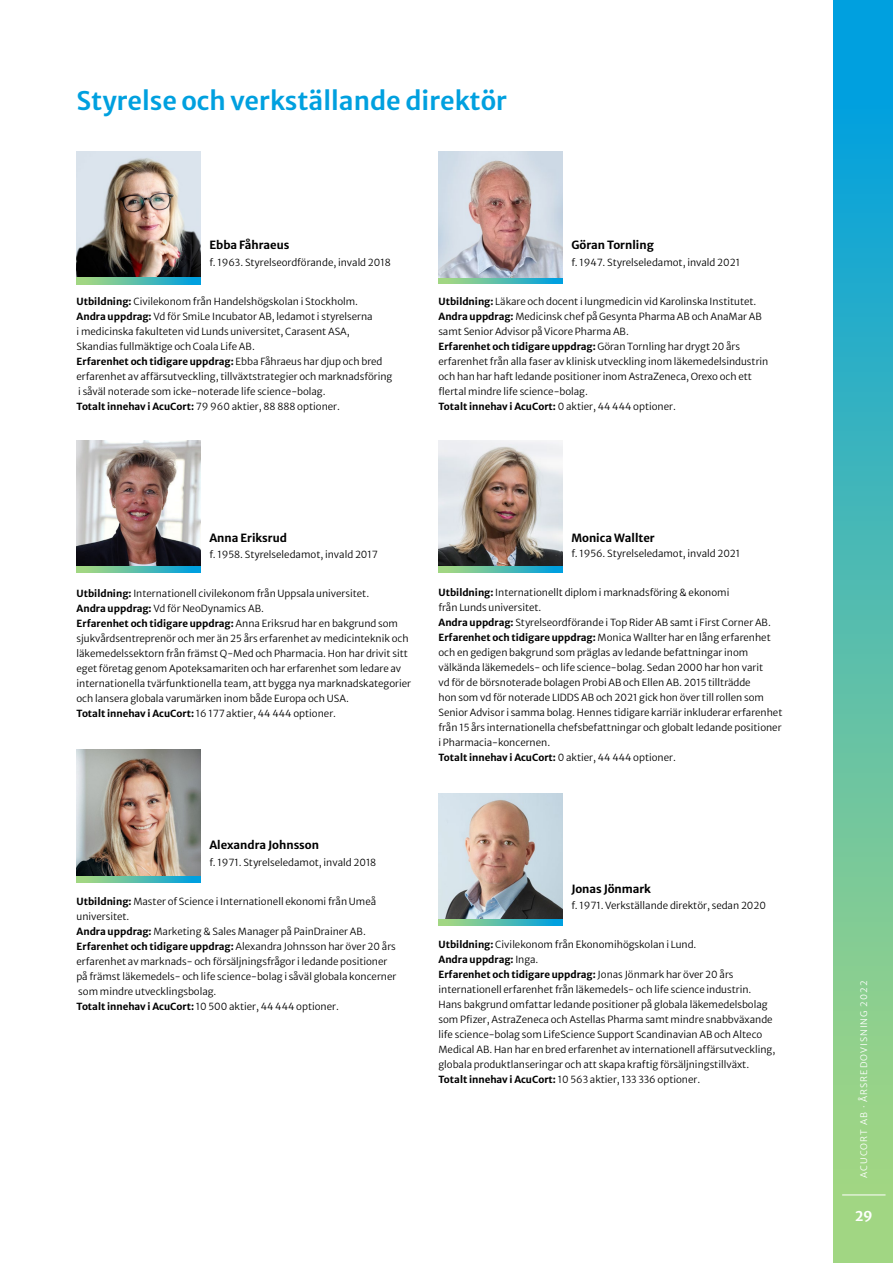
<style>
.page{position:relative;width:893px;height:1263px;background:#fff}
.page>*{position:absolute;margin:0;border:0;box-sizing:border-box;transform-origin:0 0}
.AcuCort_RUBRIK{font:600 25.5px "Merriweather Sans";color:#00a0df}
.t1{font:700 13.5px "Merriweather Sans";color:#fff}
.t2{font:700 11.25px "Merriweather Sans";color:#000}
.t3{font:300 9.75px/15px "Merriweather Sans";color:#000}
.t4{font:700 9.75px "Merriweather Sans";color:#000}
.t5{font:300 9px "Merriweather Sans";letter-spacing:.12em;color:#fff}
.s1{font-weight:700}
.s2{font-weight:300}
</style>
<div class="page">
<div style="left:833px;top:0;width:60px;height:1263px;background:linear-gradient(to bottom,#009de4,#b0db7a)"></div>
<hr style="left:842px;top:1194px;width:43px;height:1px;background:#fff">
<div style="left:77px;top:192px;width:124px;height:92px;background:linear-gradient(to right,#b0db7a,#009ee2)"></div>
<img style="left:77px;top:152px;width:124px;height:125px">
<svg style="left:438px;top:277px;width:125px;height:6px"></svg>
<img style="left:438px;top:151px;width:125px;height:126px">
<div style="left:77px;top:481px;width:124px;height:92px;background:linear-gradient(to right,#b0db7a,#009ee2)"></div>
<img style="left:77px;top:440px;width:124px;height:126px">
<div style="left:438px;top:552px;width:125px;height:20px;background:linear-gradient(to right,#b1db7a,#009ee3)"></div>
<img style="left:438px;top:440px;width:125px;height:126px">
<svg style="left:77px;top:875px;width:124px;height:7px"></svg>
<img style="left:77px;top:749px;width:124px;height:126px">
<svg style="left:438px;top:919px;width:125px;height:7px"></svg>
<img style="left:438px;top:793px;width:125px;height:126px">
<p class="AcuCort_RUBRIK" style="left:77px;top:79px;width:432px">Styrelse och verkställande direktör</p>
<p class="t2" style="left:209px;top:235px;width:82px">Ebba Fåhraeus</p>
<p class="t3" style="left:209px;top:254px;width:183px">f. 1963. Styrelseordförande, invald 2018</p>
<p class="t3" style="left:77px;top:293px;width:283px"><span class="s1">Utbildning:</span> Civilekonom från Handelshögskolan i Stockholm.</p>
<p class="t3" style="left:77px;top:308px;width:298px"><span class="s1">Andra uppdrag:</span> Vd för SmiLe Incubator AB, ledamot i styrelserna</p>
<p class="t3" style="left:77px;top:323px;width:275px">i medicinska fakulteten vid Lunds universitet, Carasent ASA,</p>
<p class="t3" style="left:77px;top:338px;width:180px">Skandias fullmäktige och Coala Life AB.</p>
<p class="t4" style="left:77px;top:353px;width:307px">Erfarenhet och tidigare uppdrag: <span class="s2">Ebba Fåhraeus har djup och bred</span></p>
<p class="t3" style="left:77px;top:368px;width:317px">erfarenhet av affärsutveckling, tillväxtstrategier och marknadsföring</p>
<p class="t3" style="left:78px;top:383px;width:249px">i såväl noterade som icke-noterade life science-bolag.</p>
<p class="t3" style="left:77px;top:398px;width:265px"><span class="s1">Totalt innehav i AcuCort:</span> 79 960 aktier, 88 888 optioner.</p>
<p class="t2" style="left:571px;top:235px;width:84px">Göran Tornling</p>
<p class="t3" style="left:571px;top:254px;width:170px">f. 1947. Styrelseledamot, invald 2021</p>
<p class="t3" style="left:438px;top:293px;width:319px"><span class="s1">Utbildning:</span> Läkare och docent i lungmedicin vid Karolinska Institutet.</p>
<p class="t3" style="left:438px;top:308px;width:325px"><span class="s1">Andra uppdrag:</span> Medicinsk chef på Gesynta Pharma AB och AnaMar AB samt Senior Advisor på Vicore Pharma AB.</p>
<p class="t4" style="left:438px;top:338px;width:303px">Erfarenhet och tidigare uppdrag: <span class="s2">Göran Tornling har drygt 20 års</span></p>
<p class="t3" style="left:438px;top:353px;width:331px">erfarenhet från alla faser av klinisk utveckling inom läkemedelsindustrin och han har haft ledande positioner inom AstraZeneca, Orexo och ett</p>
<p class="t3" style="left:438px;top:383px;width:151px">flertal mindre life science-bolag.</p>
<p class="t4" style="left:438px;top:398px;width:239px">Totalt innehav i AcuCort: <span class="s2">0 aktier, 44 444 optioner.</span></p>
<p class="t2" style="left:209px;top:528px;width:79px">Anna Eriksrud</p>
<p class="t3" style="left:209px;top:546px;width:170px">f. 1958. Styrelseledamot, invald 2017</p>
<p class="t3" style="left:77px;top:585px;width:294px"><span class="s1">Utbildning:</span> Internationell civilekonom från Uppsala universitet.</p>
<p class="t3" style="left:77px;top:600px;width:189px"><span class="s1">Andra uppdrag:</span> Vd för NeoDynamics AB.</p>
<p class="t3" style="left:77px;top:615px;width:336px"><span class="s1">Erfarenhet och tidigare uppdrag:</span> Anna Eriksrud har en bakgrund som sjukvårdsentreprenör och mer än 25 års erfarenhet av medicinteknik och läkemedelssektorn från främst Q-Med och Pharmacia. Hon har drivit sitt eget företag genom Apoteksamariten och har erfarenhet som ledare av internationella tvärfunktionella team, att bygga nya marknadskategorier och lansera globala varumärken inom både Europa och USA.</p>
<p class="t3" style="left:77px;top:705px;width:261px"><span class="s1">Totalt innehav i AcuCort:</span> 16 177 aktier, 44 444 optioner.</p>
<p class="t2" style="left:571px;top:528px;width:85px">Monica Wallter</p>
<p class="t3" style="left:571px;top:545px;width:170px">f. 1956. Styrelseledamot, invald 2021</p>
<p class="t3" style="left:438px;top:584px;width:292px"><span class="s1">Utbildning:</span> Internationellt diplom i marknadsföring &amp; ekonomi</p>
<p class="t3" style="left:438px;top:599px;width:104px">från Lunds universitet.</p>
<p class="t3" style="left:438px;top:614px;width:334px"><span class="s1">Andra uppdrag:</span> Styrelseordförande i Top Rider AB samt i First Corner AB.</p>
<p class="t3" style="left:438px;top:629px;width:334px"><span class="s1">Erfarenhet och tidigare uppdrag:</span> Monica Wallter har en lång erfarenhet och en gedigen bakgrund som präglas av ledande befattningar inom välkända läkemedels- och life science-bolag. Sedan 2000 har hon varit</p>
<p class="t3" style="left:438px;top:674px;width:314px">vd för de börsnoterade bolagen Probi AB och Ellen AB. 2015 tillträdde</p>
<p class="t3" style="left:438px;top:689px;width:345px">hon som vd för noterade LIDDS AB och 2021 gick hon över till rollen som Senior Advisor i samma bolag. Hennes tidigare karriär inkluderar erfarenhet från 15 års internationella chefsbefattningar och globalt ledande positioner i Pharmacia-koncernen.</p>
<p class="t4" style="left:438px;top:749px;width:239px">Totalt innehav i AcuCort: <span class="s2">0 aktier, 44 444 optioner.</span></p>
<p class="t2" style="left:209px;top:835px;width:111px">Alexandra Johnsson</p>
<p class="t3" style="left:209px;top:854px;width:168px">f. 1971. Styrelseledamot, invald 2018</p>
<p class="t3" style="left:77px;top:893px;width:301px"><span class="s1">Utbildning:</span> Master of Science i Internationell ekonomi från Umeå universitet.</p>
<p class="t3" style="left:77px;top:923px;width:291px"><span class="s1">Andra uppdrag:</span> Marketing &amp; Sales Manager på PainDrainer AB.</p>
<p class="t3" style="left:77px;top:938px;width:321px"><span class="s1">Erfarenhet och tidigare uppdrag:</span> Alexandra Johnsson har över 20 års erfarenhet av marknads- och försäljningsfrågor i ledande positioner</p>
<p class="t3" style="left:77px;top:968px;width:321px">på främst läkemedels- och life science-bolag i såväl globala koncerner</p>
<p class="t3" style="left:78px;top:983px;width:140px">som mindre utvecklingsbolag.</p>
<p class="t3" style="left:77px;top:998px;width:264px"><span class="s1">Totalt innehav i AcuCort:</span> 10 500 aktier, 44 444 optioner.</p>
<p class="t2" style="left:571px;top:879px;width:81px">Jonas Jönmark</p>
<p class="t3" style="left:571px;top:897px;width:196px">f. 1971. Verkställande direktör, sedan 2020</p>
<p class="t3" style="left:438px;top:936px;width:259px"><span class="s1">Utbildning:</span> Civilekonom från Ekonomihögskolan i Lund.</p>
<p class="t4" style="left:438px;top:951px;width:102px">Andra uppdrag: <span class="s2">Inga.</span></p>
<p class="t4" style="left:438px;top:966px;width:297px">Erfarenhet och tidigare uppdrag: <span class="s2">Jonas Jönmark har över 20 års</span></p>
<p class="t3" style="left:438px;top:981px;width:338px">internationell erfarenhet från läkemedels- och life science industrin.<br>Hans bakgrund omfattar ledande positioner på globala läkemedelsbolag som Pfizer, AstraZeneca och Astellas Pharma samt mindre snabbväxande life science-bolag som LifeScience Support Scandinavian AB och Alteco Medical AB. Han har en bred erfarenhet av internationell affärsutveckling, globala produktlanseringar och att skapa kraftig försäljningstillväxt.</p>
<p class="t3" style="left:438px;top:1071px;width:263px"><span class="s1">Totalt innehav i AcuCort:</span> 10 563 aktier, 133 336 optioner.</p>
<p class="t5" style="left:856px;top:1178px;width:199px;rotate:-90deg">ACUCORT AB · ÅRSREDOVISNING 2022</p>
<h2 class="t1" style="left:855px;top:1204px;width:19px">29</h2>
</div>
